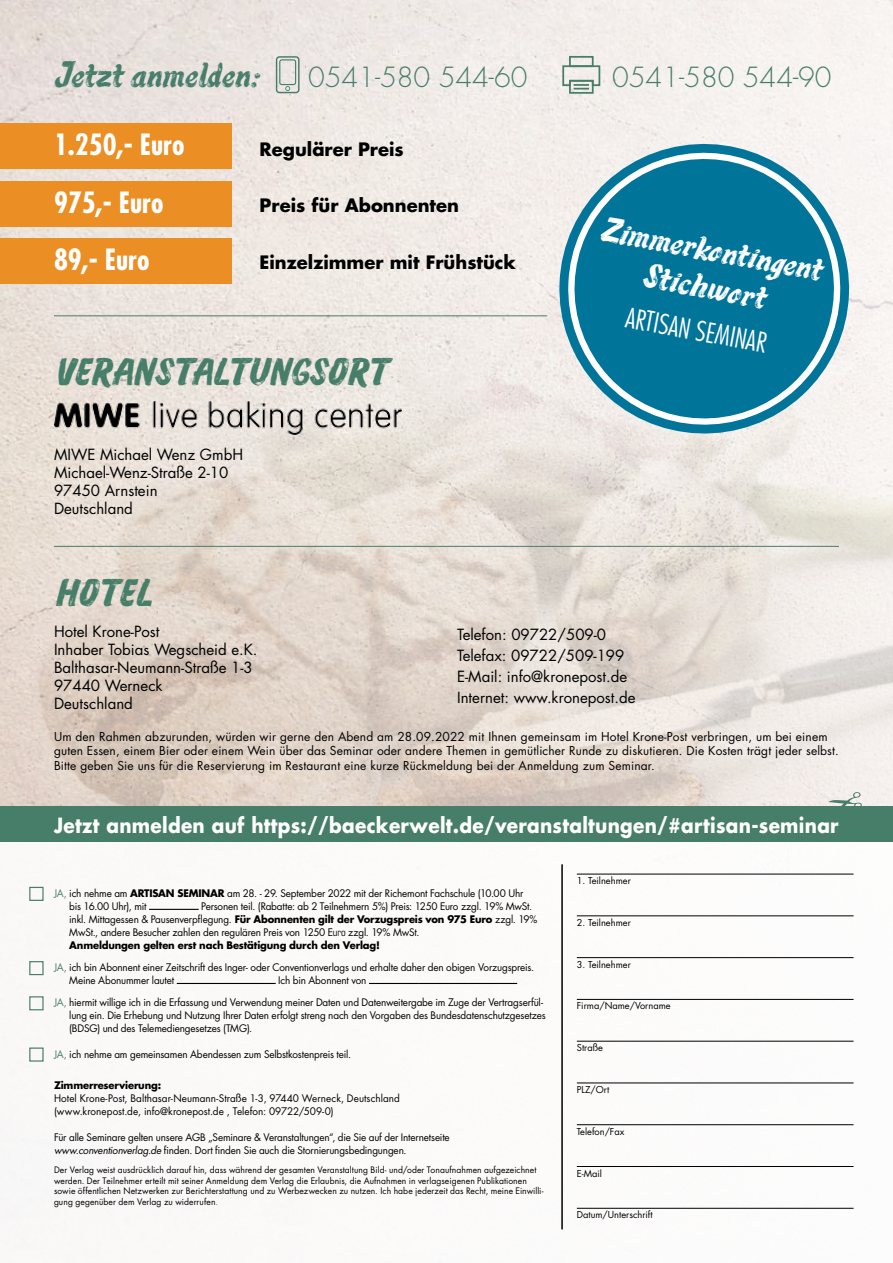
<style>
.page{position:relative;width:893px;height:1263px;background:#fff}
.page>*{position:absolute;margin:0;border:0;box-sizing:border-box;transform-origin:0 0}
.t1{font:34.5px "Chale Brush";color:#477e69}
.t2{font:33px "Chale Brush";color:#477e69}
.t3{font:31.5px/38px "Chale Brush";color:#fff;text-align:center}
.t4{font:700 condensed 28.5px "Futura";color:#fff}
.t5{font:300 27px "Futura";color:#477e69}
.t6{font:300 condensed 27px "Futura";color:#fff}
.t7{font:700 20.4px "Futura";letter-spacing:.015em;color:#fff;scale:.91 1}
.t8{font:700 18px "Futura";color:#000}
.t9{font:15px/18px "Futura";color:#000}
.t10{font:12px/14.4px "Futura";letter-spacing:.01em;color:#000}
.t11{font:10.2px/13px "Futura";letter-spacing:-.015em;color:#000}
.t12{font:10.2px/13px "Futura";letter-spacing:.005em;color:#000}
.t13{font:700 10.2px "Futura";letter-spacing:-.015em;color:#000}
.t14{font:9.3px "Futura";color:#000}
.t15{font:8.7px/10.5px "Futura";letter-spacing:.01em;color:#000}
.s1{color:#477e69}
.s2{font-weight:700}
.s3{font-family:"Eurostile";font-stretch:condensed}
.s4{font-style:italic}
</style>
<div class="page">
<img style="left:0;top:0;width:893px;height:374px">
<img style="left:0;top:374px;width:893px;height:433px">
<hr style="left:54px;top:316px;width:493px;height:1px;background:#477e69">
<hr style="left:54px;top:546px;width:785px;height:1px;background:#477e69">
<div style="left:0;top:807px;width:893px;height:35px;background:#477e69"></div>
<svg style="left:828px;top:792px;width:34px;height:15px"></svg>
<hr style="left:561px;top:864px;width:2px;height:365px;background:#000">
<hr style="left:577px;top:874px;width:276px;height:1px;background:#000">
<hr style="left:577px;top:915px;width:276px;height:1px;background:#000">
<hr style="left:577px;top:957px;width:276px;height:1px;background:#000">
<hr style="left:577px;top:999px;width:276px;height:1px;background:#000">
<hr style="left:577px;top:1041px;width:276px;height:1px;background:#000">
<hr style="left:577px;top:1082px;width:276px;height:1px;background:#000">
<hr style="left:577px;top:1124px;width:276px;height:1px;background:#000">
<hr style="left:577px;top:1166px;width:276px;height:1px;background:#000">
<hr style="left:577px;top:1208px;width:276px;height:1px;background:#000">
<div style="left:29px;top:887px;width:15px;height:14px;border:1px solid #477e69"></div>
<div style="left:29px;top:961px;width:15px;height:14px;border:1px solid #477e69"></div>
<div style="left:29px;top:996px;width:15px;height:14px;border:1px solid #477e69"></div>
<hr style="left:149px;top:909px;width:50px;height:1px;background:#000">
<hr style="left:177px;top:983px;width:49px;height:1px;background:#000">
<hr style="left:226px;top:983px;width:50px;height:1px;background:#000">
<hr style="left:369px;top:983px;width:50px;height:1px;background:#000">
<hr style="left:418px;top:983px;width:50px;height:1px;background:#000">
<hr style="left:468px;top:983px;width:49px;height:1px;background:#000">
<div style="left:29px;top:1047px;width:15px;height:14px;border:1px solid #477e69"></div>
<div style="left:0;top:124px;width:232px;height:45px;background:#eb8e23"></div>
<div style="left:0;top:239px;width:232px;height:45px;background:#eb8e23"></div>
<div style="left:0;top:181px;width:232px;height:45px;background:#eb8e23"></div>
<svg style="left:553px;top:124px;width:302px;height:320px"></svg>
<svg style="left:560px;top:145px;width:288px;height:288px;background:#4296b0"></svg>
<svg style="left:276px;top:56px;width:24px;height:37px"></svg>
<svg style="left:561px;top:64px;width:40px;height:26px"></svg>
<div style="left:569px;top:56px;width:25px;height:11px;border:2px solid #477e69"></div>
<div style="left:569px;top:80px;width:25px;height:14px;border:2px solid #477e69"></div>
<img style="left:54px;top:401px;width:348px;height:33px">
<h2 class="t2" style="left:54px;top:54px;width:208px">JETZT ANMELDEN:</h2>
<h3 class="t5" style="left:308px;top:60px;width:221px">0541-580 544-60</h3>
<h3 class="t5" style="left:612px;top:60px;width:221px">0541-580 544-90</h3>
<h3 class="t4" style="left:54px;top:126px;width:132px">1.250,- Euro</h3>
<h3 class="t4" style="left:54px;top:184px;width:111px">975,- Euro</h3>
<h3 class="t4" style="left:54px;top:241px;width:97px">89,- Euro</h3>
<h3 class="t8" style="left:260px;top:136px;width:146px">Regulärer Preis</h3>
<h3 class="t8" style="left:260px;top:193px;width:201px">Preis für Abonnenten</h3>
<h3 class="t8" style="left:260px;top:250px;width:258px">Einzelzimmer mit Frühstück</h3>
<h1 class="t1" style="left:54px;top:351px;width:335px">VERANSTALTUNGSORT</h1>
<h3 class="t9" style="left:54px;top:446px;width:191px">MIWE Michael Wenz GmbH<br>Michael-Wenz-Straße 2-10<br>97450 Arnstein<br>Deutschland</h3>
<h3 class="t3" style="left:604px;top:209px;width:235px;rotate:11deg">ZIMMERKONTINGENT<br>STICHWORT</h3>
<h3 class="t6" style="left:629px;top:301px;width:144px;rotate:10deg">artisan Seminar</h3>
<h1 class="t1" style="left:54px;top:571px;width:99px">HOTEL</h1>
<h3 class="t9" style="left:54px;top:622px;width:205px">Hotel Krone-Post<br>Inhaber Tobias Wegscheid e.K.<br>Balthasar-Neumann-Straße 1-3<br>97440 Werneck<br>Deutschland</h3>
<h3 class="t9" style="left:457px;top:623px;width:180px;line-height:21px">Telefon: 09722/509-0<br>Telefax: 09722/509-199<br>E-Mail: info@kronepost.de<br>Internet: www.kronepost.de</h3>
<p class="t10" style="left:54px;top:729px;width:786px">Um den Rahmen abzurunden, würden wir gerne den Abend am 28.09.2022 mit Ihnen gemeinsam im Hotel Krone-Post verbringen, um bei einem guten Essen, einem Bier oder einem Wein über das Seminar oder andere Themen in gemütlicher Runde zu diskutieren. Die Kosten trägt jeder selbst.<br>Bitte geben Sie uns für die Reservierung im Restaurant eine kurze Rückmeldung bei der Anmeldung zum Seminar.</p>
<h3 class="t7" style="left:54px;top:811px;width:863px">Jetzt anmelden auf https://baeckerwelt.de/veranstaltungen/#artisan-seminar</h3>
<p class="t14" style="left:577px;top:874px;width:55px">1. Teilnehmer</p>
<p class="t14" style="left:577px;top:916px;width:55px">2. Teilnehmer</p>
<p class="t14" style="left:577px;top:958px;width:55px">3. Teilnehmer</p>
<p class="t14" style="left:577px;top:1000px;width:95px">Firma/Name/Vorname</p>
<p class="t14" style="left:577px;top:1041px;width:28px">Straße</p>
<p class="t14" style="left:577px;top:1083px;width:34px">PLZ/Ort</p>
<p class="t14" style="left:577px;top:1125px;width:49px">Telefon/Fax</p>
<p class="t14" style="left:577px;top:1167px;width:27px">E-Mail</p>
<p class="t14" style="left:577px;top:1208px;width:77px">Datum/Unterschrift</p>
<p class="t11" style="left:69px;top:886px;width:456px;text-indent:-15px"><span class="s1">JA,</span> ich nehme am <span class="s2">Artisan Seminar</span> am 28. - 29. September 2022 mit der Richemont Fachschule (10.00 Uhr bis 16.00 Uhr), mit</p>
<p class="t11" style="left:69px;top:899px;width:470px;text-indent:132px">Personen teil. (Rabatte: ab 2 Teilnehmern 5%) Preis: 1250 Euro zzgl. 19% MwSt. inkl. Mittagessen &amp; Pausenverpflegung. <span class="s2">Für Abonnenten gilt der Vorzugspreis von 975 Euro</span> zzgl. 19% MwSt., andere Besucher zahlen den regulären Preis von 1250 E<span class="s3">uro</span> zzgl. 19% MwSt.<br><span class="s2">Anmeldungen gelten erst nach Bestätigung durch den Verlag!</span></p>
<p class="t11" style="left:69px;top:960px;width:466px;text-indent:-15px"><span class="s1">JA,</span> ich bin Abonnent einer Zeitschrift des Inger- oder Conventionverlags und erhalte daher den obigen Vorzugspreis.<br>Meine Abonummer lautet</p>
<p class="t11" style="left:54px;top:969px;width:491px;line-height:21.8px;text-indent:224px">Ich bin Abonnent von<br><span class="s1">JA,</span> hiermit willige ich in die Erfassung und Verwendung meiner Daten und Datenweitergabe im Zuge der Vertragserfül-</p>
<p class="t11" style="left:69px;top:1008px;width:478px">lung ein. Die Erhebung und Nutzung Ihrer Daten erfolgt streng nach den Vorgaben des Bundesdatenschutzgesetzes (BDSG) und des Telemediengesetzes (TMG).</p>
<p class="t11" style="left:54px;top:1048px;width:299px"><span class="s1">JA,</span> ich nehme am gemeinsamen Abendessen zum Selbstkostenpreis teil.</p>
<p class="t13" style="left:54px;top:1078px;width:109px">Zimmerreservierung:</p>
<p class="t12" style="left:54px;top:1091px;width:347px">Hotel Krone-Post, Balthasar-Neumann-Straße 1-3, 97440 Werneck, Deutschland (www.kronepost.de, info@kronepost.de , Telefon: 09722/509-0)</p>
<p class="t11" style="left:54px;top:1130px;width:397px">Für alle Seminare gelten unsere AGB „Seminare &amp; Veranstaltungen“, die Sie auf der Internetseite <span class="s4">www.conventionverlag.de</span> finden. Dort finden Sie auch die Stornierungsbedingungen.</p>
<p class="t15" style="left:54px;top:1165px;width:491px">Der Verlag weist ausdrücklich darauf hin, dass während der gesamten Veranstaltung Bild- und/oder Tonaufnahmen aufgezeichnet werden. Der Teilnehmer erteilt mit seiner Anmeldung dem Verlag die Erlaubnis, die Aufnahmen in verlagseigenen Publikationen sowie öffentlichen Netzwerken zur Berichterstattung und zu Werbezwecken zu nutzen. Ich habe jederzeit das Recht, meine Einwilli&shy;gung gegenüber dem Verlag zu widerrufen<span class="s1">.</span></p>
</div>
